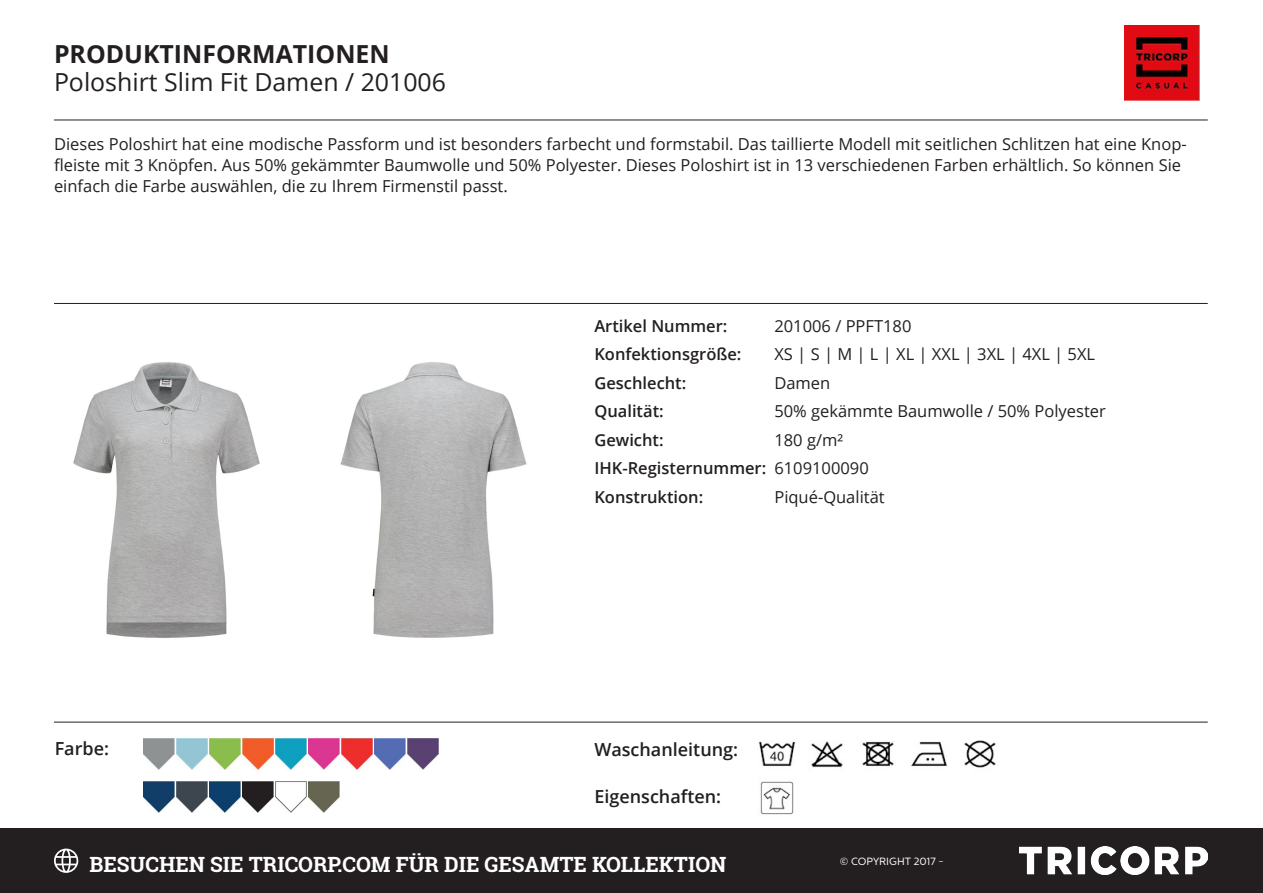
<style>
.page{position:relative;width:1263px;height:893px;background:#fff}
.page>*{position:absolute;margin:0;border:0;box-sizing:border-box;transform-origin:0 0}
.t1{font:24.9px "Open Sans";color:#231f20}
.t2{font:700 24.9px "Open Sans";color:#231f20}
.t3{font:700 21px "Roboto Slab";color:#fff}
.t4{font:600 18px "Open Sans";color:#231f20}
.Kenmerken{font:16.5px/21px "Open Sans";color:#231f20}
.Kenmerk{font:600 16.5px "Open Sans";color:#231f20}
.Kenmerk-2{font:16.5px "Open Sans";color:#231f20}
.t5{font:10.5px "Centrale Sans";color:#fff}
.s1{font-weight:400}
</style>
<div class="page">
<img style="left:1124px;top:26px;width:75px;height:74px">
<img style="left:73px;top:362px;width:187px;height:276px">
<img style="left:340px;top:362px;width:187px;height:276px">
<img style="left:862px;top:741px;width:32px;height:25px">
<img style="left:758px;top:741px;width:38px;height:25px">
<img style="left:811px;top:741px;width:32px;height:27px">
<img style="left:964px;top:740px;width:32px;height:28px">
<img style="left:911px;top:741px;width:37px;height:25px">
<img style="left:760px;top:781px;width:34px;height:34px">
<img style="left:143px;top:738px;width:31px;height:31px">
<img style="left:176px;top:738px;width:31px;height:31px">
<img style="left:209px;top:738px;width:31px;height:31px">
<img style="left:242px;top:738px;width:31px;height:31px">
<img style="left:276px;top:738px;width:31px;height:31px">
<img style="left:309px;top:738px;width:31px;height:31px">
<img style="left:342px;top:738px;width:31px;height:31px">
<img style="left:375px;top:738px;width:31px;height:31px">
<img style="left:408px;top:738px;width:31px;height:31px">
<img style="left:143px;top:781px;width:31px;height:31px">
<img style="left:176px;top:781px;width:31px;height:31px">
<img style="left:209px;top:781px;width:31px;height:31px">
<img style="left:242px;top:781px;width:31px;height:31px">
<img style="left:276px;top:781px;width:31px;height:31px">
<img style="left:309px;top:781px;width:31px;height:31px">
<hr style="left:54px;top:120px;width:1154px;height:1px;background:#231f20">
<hr style="left:54px;top:303px;width:1154px;height:1px;background:#231f20">
<hr style="left:54px;top:722px;width:1154px;height:1px;background:#231f20">
<div style="left:0;top:828px;width:1263px;height:65px;background:#231f20"></div>
<svg style="left:54px;top:849px;width:24px;height:24px"></svg>
<img style="left:1020px;top:847px;width:188px;height:28px">
<p class="t2" style="left:54px;top:36px;width:337px">PRODUKTINFORMATIONEN</p>
<p class="t1" style="left:54px;top:65px;width:394px">Poloshirt Slim Fit Damen / 201006</p>
<p class="Kenmerken" style="left:54px;top:133px;width:1134px">Dieses Poloshirt hat eine modische Passform und ist besonders farbecht und formstabil. Das taillierte Modell mit seitlichen Schlitzen hat eine Knop&shy;fleiste mit 3 Knöpfen. Aus 50% gekämmter Baumwolle und 50% Polyester. Dieses Poloshirt ist in 13 verschiedenen Farben erhältlich. So können Sie einfach die Farbe auswählen, die zu Ihrem Firmenstil passt.</p>
<p class="t4" style="left:55px;top:736px;width:56px">Farbe:</p>
<p class="Kenmerk" style="left:594px;top:314px;width:135px">Artikel Nummer:</p>
<p class="Kenmerk-2" style="left:774px;top:314px;width:139px">201006 / PPFT180</p>
<p class="Kenmerk" style="left:594px;top:343px;width:149px">Konfektionsgröße:</p>
<p class="Kenmerk-2" style="left:774px;top:343px;width:322px">XS | S | M | L | XL | XXL | 3XL | 4XL | 5XL</p>
<p class="Kenmerk" style="left:594px;top:371px;width:93px">Geschlecht:</p>
<p class="Kenmerk-2" style="left:774px;top:371px;width:57px">Damen</p>
<p class="Kenmerk" style="left:594px;top:400px;width:71px">Qualität:</p>
<p class="Kenmerk-2" style="left:774px;top:400px;width:333px">50% gekämmte Baumwolle / 50% Polyester</p>
<p class="Kenmerk" style="left:594px;top:428px;width:71px">Gewicht:</p>
<p class="Kenmerk-2" style="left:774px;top:428px;width:70px">180 g/m²</p>
<p class="Kenmerk" style="left:594px;top:457px;width:276px">IHK-Registernummer: <span class="s1">6109100090</span></p>
<p class="Kenmerk" style="left:594px;top:485px;width:110px">Konstruktion:</p>
<p class="Kenmerk-2" style="left:774px;top:485px;width:112px">Piqué-Qualität</p>
<p class="t4" style="left:594px;top:737px;width:145px">Waschanleitung:</p>
<p class="t4" style="left:594px;top:784px;width:128px">Eigenschaften:</p>
<p class="t3" style="left:90px;top:850px;width:638px">BESUCHEN SIE TRICORP.COM FÜR DIE GESAMTE KOLLEKTION</p>
<p class="t5" style="left:840px;top:855px;width:106px">© COPYRIGHT 2017 -</p>
</div>
